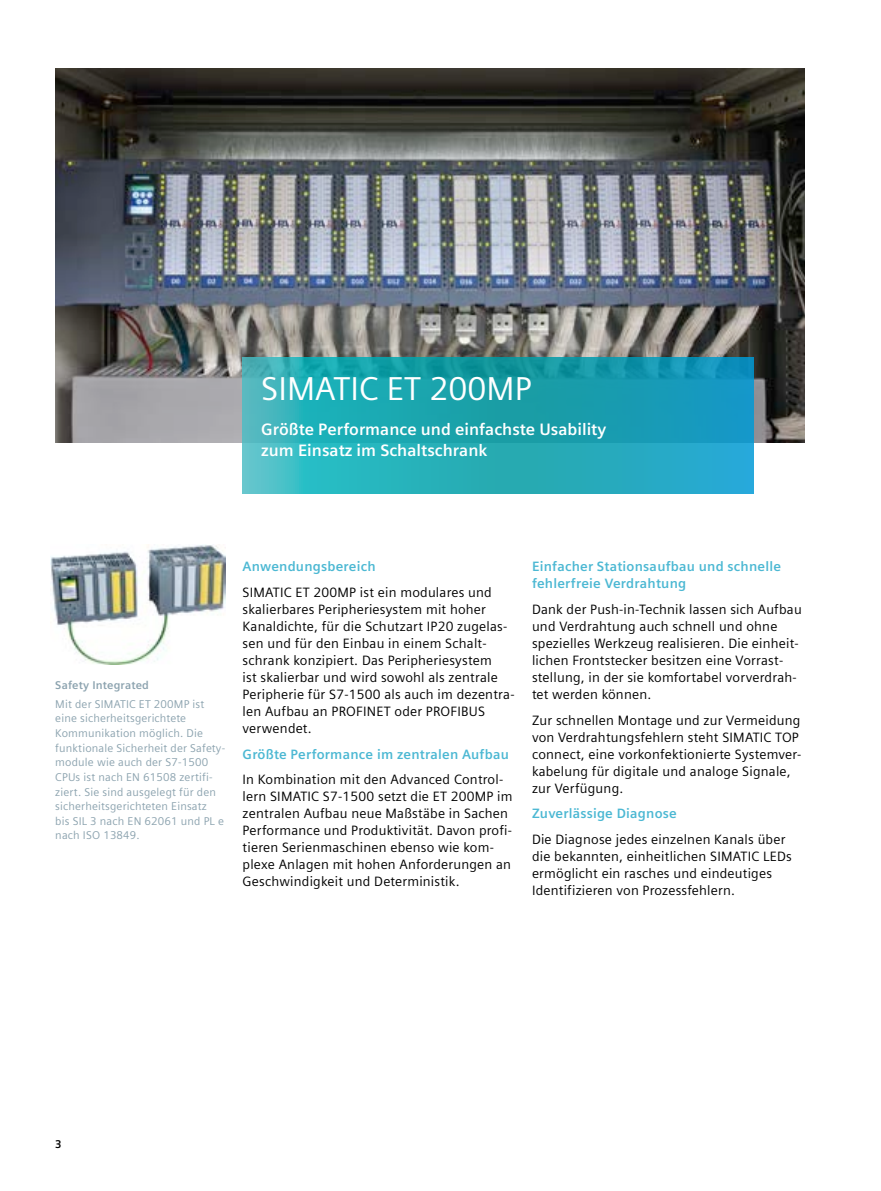
<style>
.page{position:relative;width:881px;height:1191px;background:#fff}
.page>*{position:absolute;margin:0;border:0;box-sizing:border-box;transform-origin:0 0}
.t1{font:33px "Siemens Sans Global";color:#fff}
.t2{font:700 16.5px/21.5px "Siemens Sans Global";color:#fff}
.t3{font:13.5px/17px "Siemens Sans Global";letter-spacing:.015em;color:#000}
.t4{font:700 13.5px/17px "Siemens Sans Global";letter-spacing:.015em;color:#4cb8d3}
.t5{font:11.25px/14.7px "Siemens Sans Global";letter-spacing:.015em;color:#8ca3af}
.t6{font:700 11.25px "Siemens Sans Global";letter-spacing:.015em;color:#8ca3af}
.t7{font:700 11.25px "Siemens Sans Global";color:#000}
</style>
<div class="page">
<img style="left:55px;top:68px;width:749px;height:374px">
<img style="left:50px;top:544px;width:175px;height:121px">
<svg style="left:242px;top:357px;width:511px;height:136px;background:#21a6b6"></svg>
<h1 class="t1" style="left:261px;top:364px;width:271px">SIMATIC ET 200MP</h1>
<p class="t2" style="left:261px;top:418px;width:346px">Größte Performance und einfachste Usability zum Einsatz im Schaltschrank</p>
<p class="t6" style="left:55px;top:678px;width:95px">Safety Integrated</p>
<p class="t5" style="left:55px;top:697px;width:171px">Mit der SIMATIC ET 200MP ist eine sicherheitsgerichtete<br>Kommunikation möglich. Die funktionale Sicherheit der Safety&shy;module wie auch der S7-1500<br>CPUs ist nach EN 61508 zertifi&shy;ziert. Sie sind ausgelegt für den sicherheitsgerichteten Einsatz<br>bis SIL 3 nach EN 62061 und PL e nach ISO 13849.</p>
<p class="t4" style="left:242px;top:558px;width:135px">Anwendungsbereich</p>
<p class="t3" style="left:242px;top:584px;width:273px">SIMATIC ET 200MP ist ein modulares und skalierbares Peripheriesystem mit hoher Kanaldichte, für die Schutzart IP20 zugelas&shy;sen und für den Einbau in einem Schalt&shy;schrank konzipiert. Das Peripheriesystem<br>ist skalierbar und wird sowohl als zentrale Peripherie für S7-1500 als auch im dezentra&shy;len Aufbau an PROFINET oder PROFIBUS verwendet.</p>
<p class="t4" style="left:242px;top:745px;width:268px">Größte Performance im zentralen Aufbau</p>
<p class="t3" style="left:242px;top:771px;width:271px">In Kombination mit den Advanced Control&shy;lern SIMATIC S7-1500 setzt die ET 200MP im zentralen Aufbau neue Maßstäbe in Sachen Performance und Produktivität. Davon profi&shy;tieren Serienmaschinen ebenso wie kom&shy;plexe Anlagen mit hohen Anforderungen an Geschwindigkeit und Deterministik.</p>
<p class="t4" style="left:531px;top:558px;width:250px">Einfacher Stationsaufbau und schnelle fehlerfreie Verdrahtung</p>
<p class="t3" style="left:531px;top:601px;width:271px">Dank der Push-in-Technik lassen sich Aufbau und Verdrahtung auch schnell und ohne spezielles Werkzeug realisieren. Die einheit&shy;lichen Frontstecker besitzen eine Vorrast&shy;stellung, in der sie komfortabel vorverdrah&shy;tet werden können.</p>
<p class="t3" style="left:531px;top:712px;width:271px">Zur schnellen Montage und zur Vermeidung von Verdrahtungsfehlern steht SIMATIC TOP connect, eine vorkonfektionierte Systemver&shy;kabelung für digitale und analoge Signale, zur Verfügung.</p>
<p class="t4" style="left:531px;top:805px;width:146px">Zuverlässige Diagnose</p>
<p class="t3" style="left:531px;top:831px;width:261px">Die Diagnose jedes einzelnen Kanals über die bekannten, einheitlichen SIMATIC LEDs ermöglicht ein rasches und eindeutiges Identifizieren von Prozessfehlern.</p>
<p class="t7" style="left:55px;top:1137px;width:8px">3</p>
</div>
